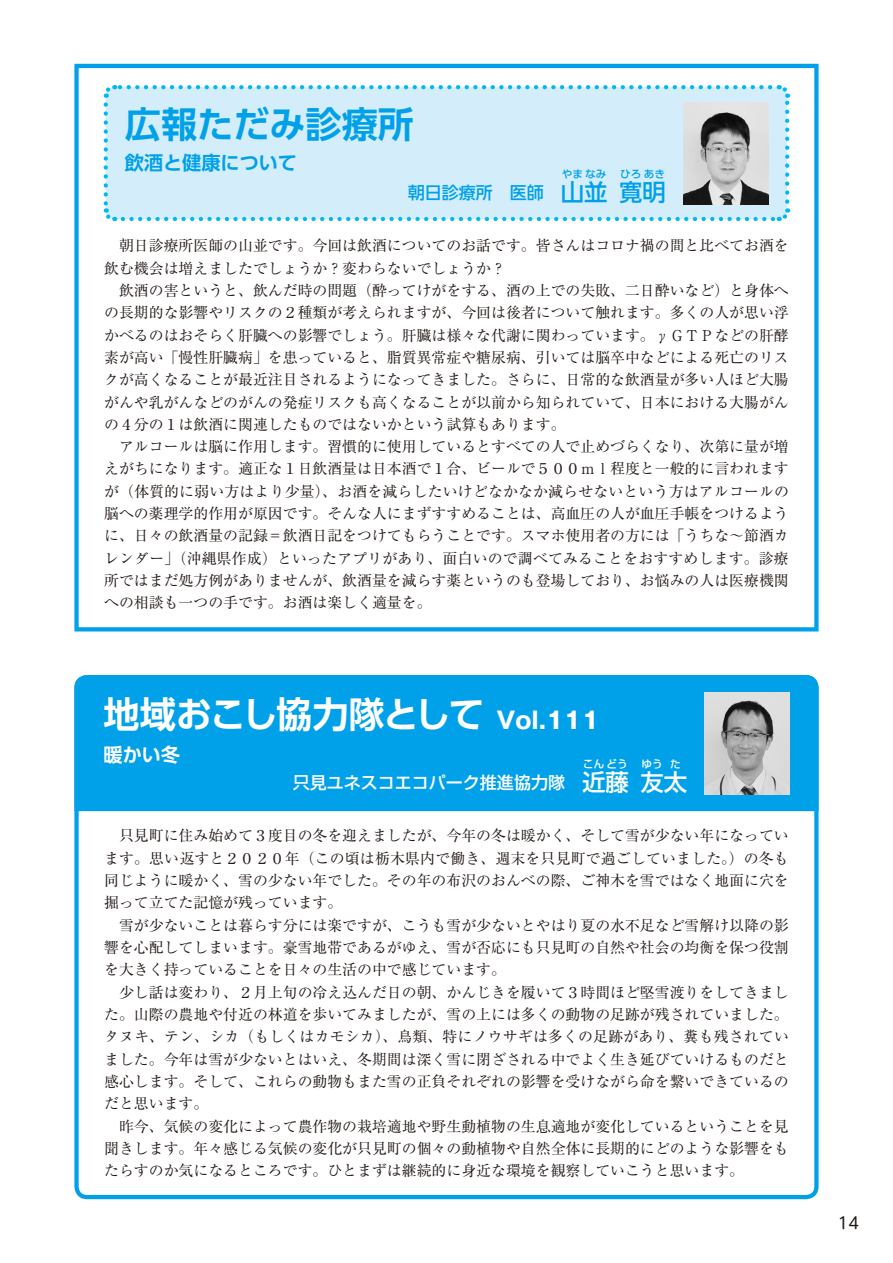
<style>
.page{position:relative;width:893px;height:1263px;background:#fff}
.page>*{position:absolute;margin:0;border:0;box-sizing:border-box;transform-origin:0 0}
.t1{font:700 36.15px "UD Shin Go Pro De";letter-spacing:-.05em;color:#fff}
.t2{font:700 36.15px "UD Shin Go Pro De";color:#00a1e9}
.t3{font:500 23.4px "Shin Go Pr 6";color:#fff}
.t4{font:500 23.4px "UD Shin Go Pro";color:#00a1e9}
.t5{font:700 19.2px "UD Shin Go Pro De";color:#00a1e9}
.t6{font:700 19.2px "UD Shin Go Pro De";color:#fff}
.t7{font:500 16.95px "Shin Go Pr 6";color:#fff}
.t8{font:500 16.95px "UD Shin Go Pro";color:#00a1e9}
.t9{font:15.9px "UD Shin M Go Pro";color:#231916}
.t10{font:14.85px/22.4px "Ryumin Pr 6";color:#231916}
.t11{font:500 10.65px "UD Shin Go Pro";color:#00a1e9}
.t12{font:500 10.65px "Shin Go Pr 6";color:#fff}
.s1{font-size:23.4px}
.s2{font-family:"Gothic MB101 Pr 6";font-size:23.4px}
</style>
<div class="page">
<div style="left:74px;top:675px;width:745px;height:136px;background:#00a1e9"></div>
<div style="left:74px;top:64px;width:745px;height:567px;border:4px solid #00a1e9"></div>
<div style="left:106px;top:87px;width:681px;height:132px;background:#d3edfb;border-radius:9px"></div>
<svg style="left:103px;top:104px;width:13px;height:118px"></svg>
<svg style="left:123px;top:208px;width:668px;height:14px"></svg>
<svg style="left:777px;top:85px;width:14px;height:117px"></svg>
<svg style="left:103px;top:85px;width:667px;height:13px"></svg>
<img style="left:704px;top:692px;width:85px;height:102px">
<img style="left:683px;top:102px;width:85px;height:102px">
<h1 class="t2" style="left:125px;top:95px;width:291px">広報ただみ診療所</h1>
<p class="t5" style="left:125px;top:147px;width:174px">飲酒と健康について</p>
<p class="t11" style="left:562px;top:166px;width:46px">やまなみ</p>
<h2 class="t4" style="left:584px;top:173px;width:25px">並</h2>
<h2 class="t4" style="left:619px;top:173px;width:48px">寛明</h2>
<p class="t11" style="left:620px;top:166px;width:46px">ひろあき</p>
<p class="t8" style="left:408px;top:179px;width:178px">朝日診療所　医師　<span class="s1">山</span></p>
<p class="t10" style="left:104px;top:234px;width:686px">　朝日診療所医師の山並です。今回は飲酒についてのお話です。皆さんはコロナ禍の間と比べてお酒を飲む機会は増えましたでしょうか？変わらないでしょうか？<br>　飲酒の害というと、飲んだ時の問題（酔ってけがをする、酒の上での失敗、二日酔いなど）と身体への長期的な影響やリスクの２種類が考えられますが、今回は後者について触れます。多くの人が思い浮かべるのはおそらく肝臓への影響でしょう。肝臓は様々な代謝に関わっています。γGTP などの肝酵素が高い「慢性肝臓病」を患っていると、脂質異常症や糖尿病、引いては脳卒中などによる死亡のリスクが高くなることが最近注目されるようになってきました。さらに、日常的な飲酒量が多い人ほど大腸がんや乳がんなどのがんの発症リスクも高くなることが以前から知られていて、日本における大腸がんの４分の１は飲酒に関連したものではないかという試算もあります。<br>　アルコールは脳に作用します。習慣的に使用しているとすべての人で止めづらくなり、次第に量が増えがちになります。適正な1 日飲酒量は日本酒で１合、ビールで500</p>
<p class="t10" style="left:104px;top:457px;width:686px;text-align:justify;text-indent:476px">ml程度と一般的に言われますが（体質的に弱い方はより少量）、お酒を減らしたいけどなかなか減らせないという方はアルコールの脳への薬理学的作用が原因です。そんな人にまずすすめることは、高血圧の人が血圧手帳をつけるように、日々の飲酒量の記録＝飲酒日記をつけてもらうことです。スマホ使用者の方には「うちな～節酒カレンダー」（沖縄県作成）といったアプリがあり、面白いので調べてみることをおすすめします。診療所ではまだ処方例がありませんが、飲酒量を減らす薬というのも登場しており、お悩みの人は医療機関への相談も一つの手です。お酒は楽しく適量を。</p>
<h1 class="t1" style="left:104px;top:685px;width:497px">地域おこし協力隊として <span class="s2">Vol.111</span></h1>
<p class="t6" style="left:104px;top:739px;width:78px">暖かい冬</p>
<p class="t12" style="left:583px;top:756px;width:46px">こんどう</p>
<h2 class="t3" style="left:605px;top:763px;width:25px">藤</h2>
<h2 class="t3" style="left:640px;top:763px;width:48px">友太</h2>
<p class="t12" style="left:642px;top:756px;width:23px">ゆう</p>
<p class="t12" style="left:670px;top:756px;width:12px">た</p>
<p class="t7" style="left:293px;top:768px;width:314px">只見ユネスコエコパーク推進協力隊 <span class="s1">近</span></p>
<p class="t10" style="left:104px;top:824px;width:686px">　只見町に住み始めて３度目の冬を迎えましたが、今年の冬は暖かく、そして雪が少ない年になっています。思い返すと2020</p>
<p class="t10" style="left:104px;top:846px;width:686px;text-indent:181px">年（この頃は栃木県内で働き、週末を只見町で過ごしていました。）の冬も同じように暖かく、雪の少ない年でした。その年の布沢のおんべの際、ご神木を雪ではなく地面に穴を掘って立てた記憶が残っています。<br>　雪が少ないことは暮らす分には楽ですが、こうも雪が少ないとやはり夏の水不足など雪解け以降の影響を心配してしまいます。豪雪地帯であるがゆえ、雪が否応にも只見町の自然や社会の均衡を保つ役割を大きく持っていることを日々の生活の中で感じています。<br>　少し話は変わり、2 月上旬の冷え込んだ日の朝、かんじきを履いて3 時間ほど堅雪渡りをしてきました。山際の農地や付近の林道を歩いてみましたが、雪の上には多くの動物の足跡が残されていました。タヌキ、テン、シカ（もしくはカモシカ）、鳥類、特にノウサギは多くの足跡があり、糞も残されていました。今年は雪が少ないとはいえ、冬期間は深く雪に閉ざされる中でよく生き延びていけるものだと感心します。そして、これらの動物もまた雪の正負それぞれの影響を受けながら命を繋いできているのだと思います。<br>　昨今、気候の変化によって農作物の栽培適地や野生動植物の生息適地が変化しているということを見聞きします。年々感じる気候の変化が只見町の個々の動植物や自然全体に長期的にどのような影響をもたらすのか気になるところです。ひとまずは継続的に身近な環境を観察していこうと思います。</p>
<p class="t9" style="left:838px;top:1210px;width:23px">14</p>
</div>
